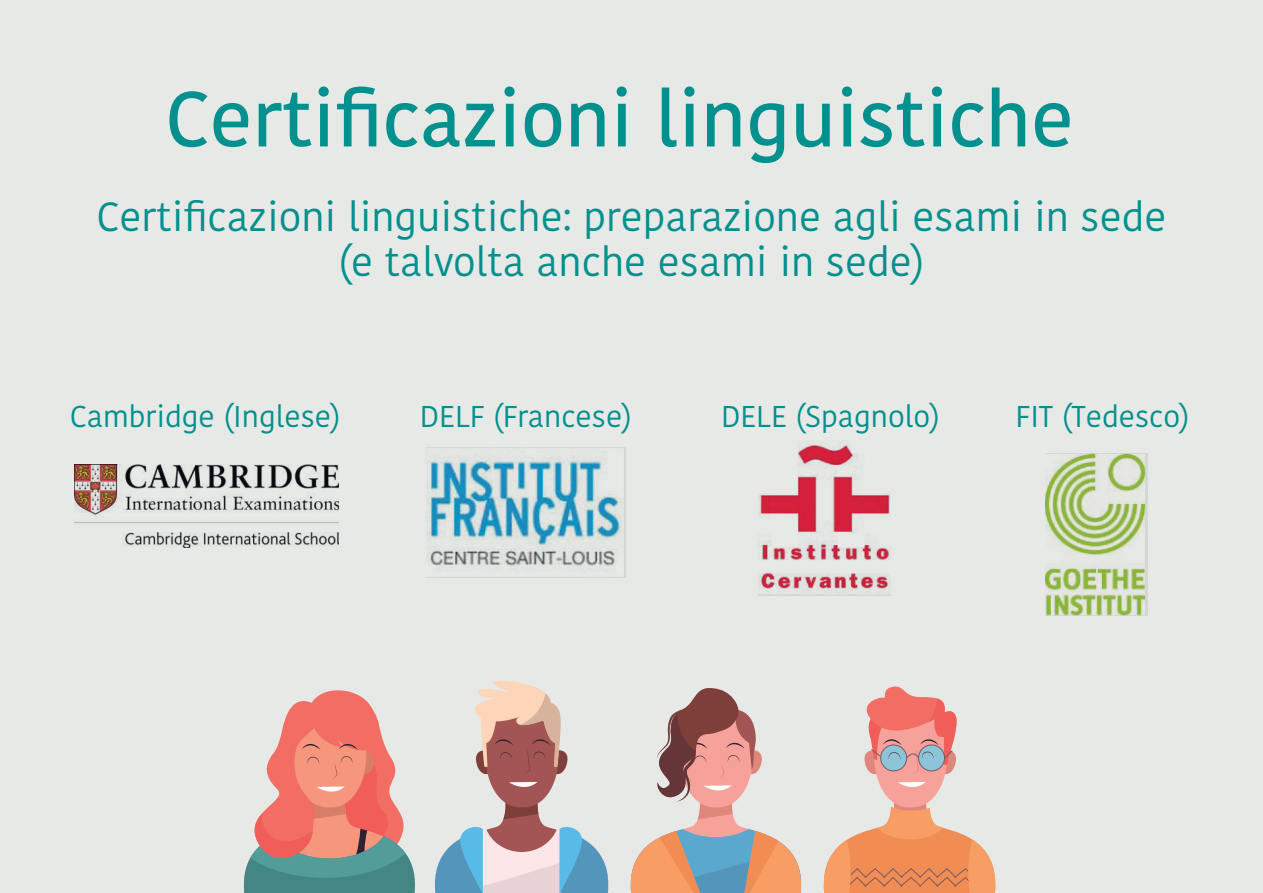
<style>
.page{position:relative;width:1263px;height:893px;background:#e7e9e7}
.page>*{position:absolute;margin:0;border:0;box-sizing:border-box;transform-origin:0 0}
.t1{font:500 77.7px "Kohinoor Bangla";color:#00908d}
.t2{font:40.5px/45px "Kohinoor Bangla";color:#00908d;text-align:center}
.t3{font:30px "Kohinoor Bangla";color:#00908d}
</style>
<div class="page">
<img style="left:1045px;top:454px;width:103px;height:162px">
<img style="left:758px;top:442px;width:133px;height:154px">
<img style="left:75px;top:464px;width:263px;height:83px">
<img style="left:425px;top:447px;width:200px;height:130px">
<svg style="left:630px;top:688px;width:172px;height:205px"></svg>
<svg style="left:243px;top:690px;width:172px;height:203px"></svg>
<svg style="left:823px;top:686px;width:173px;height:207px"></svg>
<svg style="left:434px;top:681px;width:175px;height:212px"></svg>
<h1 class="t1" style="left:165px;top:57px;width:910px">Certificazioni linguistiche</h1>
<p class="t2" style="left:97px;top:193px;width:1071px">Certificazioni linguistiche: preparazione agli esami in sede (e talvolta anche esami in sede)</p>
<p class="t3" style="left:70px;top:393px;width:273px">Cambridge (Inglese)</p>
<p class="t3" style="left:420px;top:393px;width:214px">DELF (Francese)</p>
<p class="t3" style="left:721px;top:393px;width:220px">DELE (Spagnolo)</p>
<p class="t3" style="left:1015px;top:393px;width:176px">FIT (Tedesco)</p>
</div>
